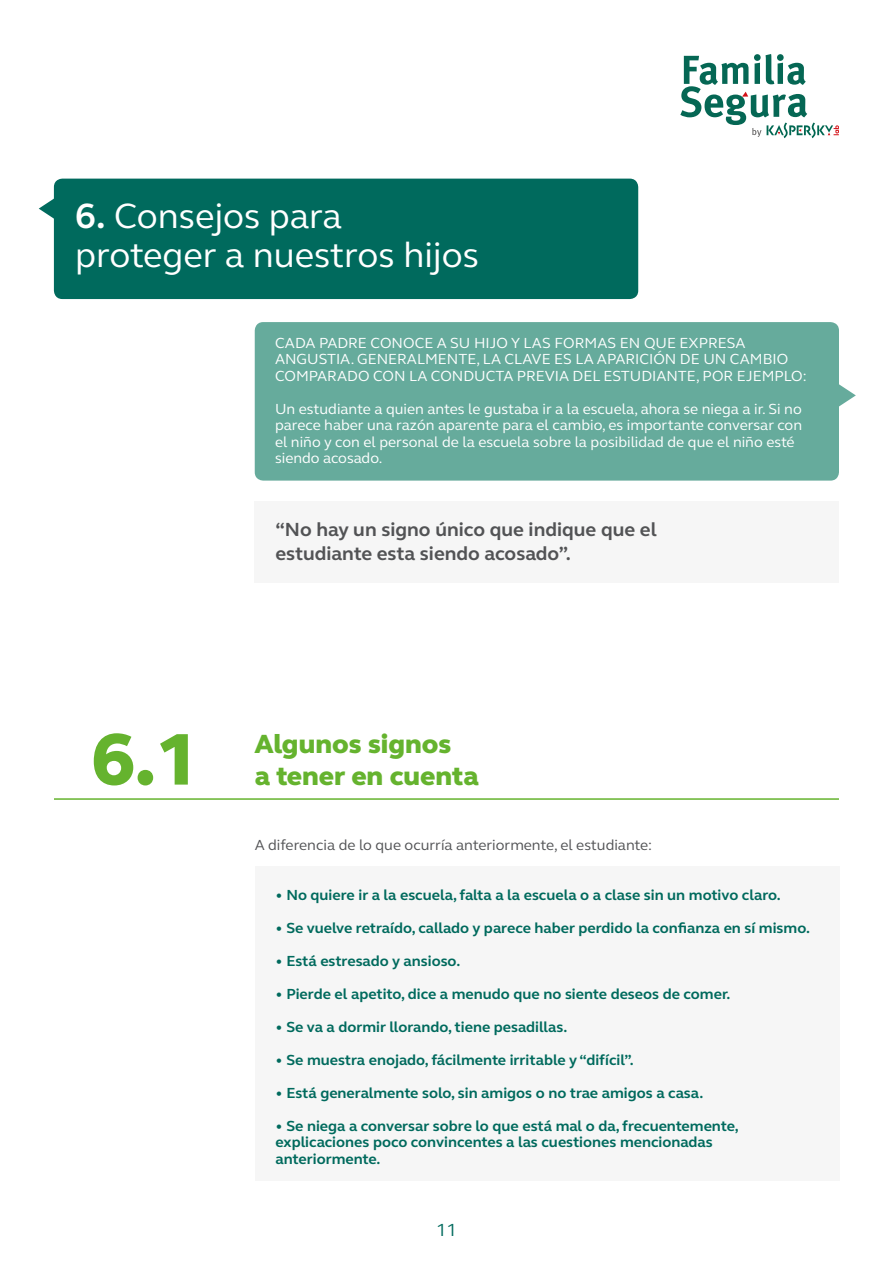
<style>
.page{position:relative;width:893px;height:1263px;background:#fff}
.page>*{position:absolute;margin:0;border:0;box-sizing:border-box;transform-origin:0 0}
.t1{font:800 75px "FS Elliot Pro";color:#65b32e}
.t2{font:36px/39px "FS Elliot Pro";color:#fff}
.t3{font:800 27px/31.5px "FS Elliot Pro";color:#65b32e}
.t4{font:700 19.5px/24px "FS Elliot Pro";color:#525355}
.t5{font:18px "FS Elliot Pro";color:#006a5d}
.t6{font:700 15px/16.5px "FS Elliot Pro";color:#006a5d}
.t7{font:15px/16.5px "FS Elliot Pro";color:#fff}
.t8{font:15px "FS Elliot Pro";color:#525355}
.s1{font-weight:700}
</style>
<div class="page">
<svg style="left:680px;top:54px;width:159px;height:84px"></svg>
<div style="left:54px;top:179px;width:584px;height:120px;background:#006a5d;border-radius:9px"></div>
<svg style="left:39px;top:197px;width:15px;height:23px"></svg>
<div style="left:255px;top:866px;width:584px;height:314px;background:#f6f6f6"></div>
<div style="left:255px;top:502px;width:584px;height:81px;background:#f6f6f6"></div>
<div style="left:255px;top:322px;width:584px;height:159px;background:#66ab9c;border-radius:9px"></div>
<svg style="left:839px;top:384px;width:17px;height:23px"></svg>
<hr style="left:54px;top:798px;width:785px;height:2px;background:#65b32e">
<h2 class="t2" style="left:75px;top:195px;width:405px"><span class="s1">6.</span> Consejos para proteger a nuestros hijos</h2>
<p class="t7" style="left:275px;top:334px;width:21px">Cada</p>
<p class="t7" style="left:319px;top:334px;width:11px">padre</p>
<p class="t7" style="left:371px;top:334px;width:12px">conoce</p>
<p class="t7" style="left:437px;top:334px;width:97px">asu hijo y las</p>
<p class="t7" style="left:554px;top:334px;width:11px">formas</p>
<p class="t7" style="left:620px;top:334px;width:36px">en que</p>
<p class="t7" style="left:680px;top:334px;width:30px">expresa</p>
<p class="t7" style="left:275px;top:350px;width:42px">angustia</p>
<p class="t7" style="left:351px;top:350px;width:18px">. Generalmente</p>
<p class="t7" style="left:477px;top:350px;width:38px">, la clave</p>
<p class="t7" style="left:554px;top:350px;width:52px">eslaaparici</p>
<p class="t7" style="left:653px;top:350px;width:88px">ónde un cambio</p>
<p class="t7" style="left:275px;top:367px;width:12px">comparado</p>
<p class="t7" style="left:373px;top:367px;width:12px">con</p>
<p class="t7" style="left:409px;top:367px;width:33px">la conducta</p>
<p class="t7" style="left:517px;top:367px;width:10px">previa</p>
<p class="t7" style="left:573px;top:367px;width:10px">del</p>
<p class="t7" style="left:603px;top:367px;width:11px">estudiante</p>
<p class="t7" style="left:696px;top:367px;width:17px">, por</p>
<p class="t7" style="left:737px;top:367px;width:27px">ejemplo</p>
<p class="t7" style="left:803px;top:367px;width:5px">:</p>
<p class="t7" style="left:275px;top:400px;width:529px">Un estudiante a quien antes le gustaba ir a la escuela, ahora se niega a ir. Si no parece haber una razón aparente para el cambio, es importante conversar con el niño y con el personal de la escuela sobre la posibilidad de que el niño esté siendo acosado.</p>
<h3 class="t4" style="left:275px;top:517px;width:383px">“No hay un signo único que indique que el estudiante esta siendo acosado”.</h3>
<h1 class="t1" style="left:92px;top:709px;width:109px">6.1</h1>
<h3 class="t3" style="left:255px;top:728px;width:225px">Algunos signos<br>a tener en cuenta</h3>
<p class="t8" style="left:255px;top:835px;width:399px">A diferencia de lo que ocurría anteriormente, el estudiante:</p>
<p class="t6" style="left:276px;top:886px;width:507px">• No quiere ir a la escuela, falta a la escuela o a clase sin un motivo claro.</p>
<p class="t6" style="left:276px;top:919px;width:536px">• Se vuelve retraído, callado y parece haber perdido la confianza en sí mismo.</p>
<p class="t6" style="left:276px;top:952px;width:186px">• Está estresado y ansioso.</p>
<p class="t6" style="left:276px;top:985px;width:456px">• Pierde el apetito, dice a menudo que no siente deseos de comer.</p>
<p class="t6" style="left:276px;top:1018px;width:293px">• Se va a dormir llorando, tiene pesadillas.</p>
<p class="t6" style="left:276px;top:1051px;width:360px">• Se muestra enojado, fácilmente irritable y “difícil”.</p>
<p class="t6" style="left:276px;top:1084px;width:429px">• Está generalmente solo, sin amigos o no trae amigos a casa.</p>
<p class="t6" style="left:276px;top:1117px;width:465px">• Se niega a conversar sobre lo que está mal o da, frecuentemente, explicaciones poco convincentes a las cuestiones mencionadas anteriormente.</p>
<p class="t5" style="left:436px;top:1218px;width:22px">11</p>
</div>
